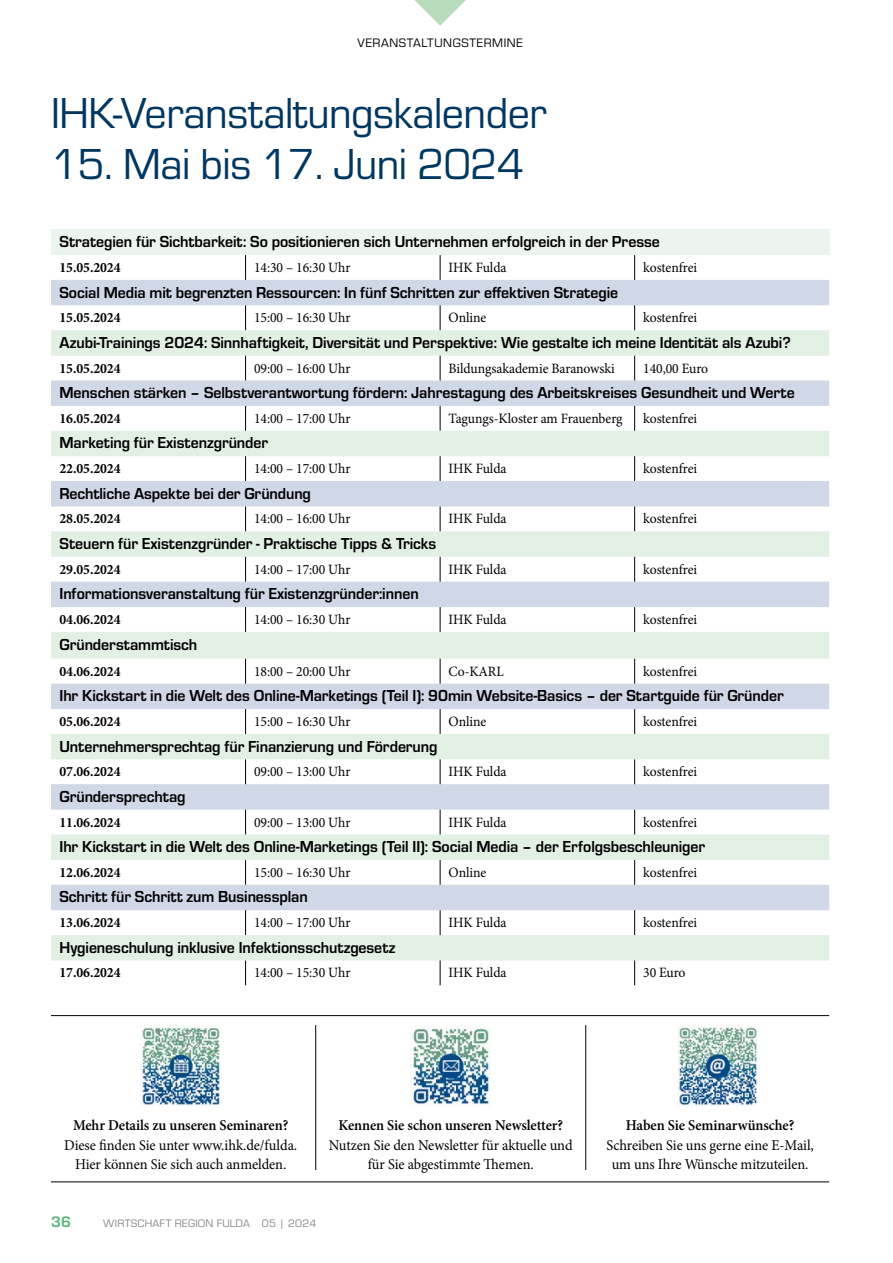
<style>
.page{position:relative;width:893px;height:1263px;background:#fff}
.page>*{position:absolute;margin:0;border:0;box-sizing:border-box;transform-origin:0 0}
.t1{font:45px "Eurostile";letter-spacing:-.01em;color:#003761}
.t2{font:700 16.5px "Eurostile";letter-spacing:-.005em;color:#000;scale:.96 1}
.t3{font:700 15.75px "Eurostile";color:#55b57a}
.t4{font:15px/19.5px "Minion Pro";letter-spacing:-.005em;color:#000;text-align:center;scale:.96 1}
.t5{font:600 15px "Minion Pro";letter-spacing:-.01em;color:#000;scale:.96 1}
.t6{font:14.25px "Minion Pro";letter-spacing:-.005em;color:#000;scale:.96 1}
.t7{font:700 14.25px "Minion Pro";letter-spacing:-.005em;color:#000;scale:.96 1}
.t8{font:12.75px "Eurostile";letter-spacing:.04em;color:#000}
.t9{font:11.25px "Eurostile";letter-spacing:.02em;color:#878787}
</style>
<div class="page">
<svg style="left:414px;top:0;width:52px;height:26px"></svg>
<div style="left:51px;top:230px;width:778px;height:25px;background:#ebf5ed"></div>
<svg style="left:51px;top:280px;width:778px;height:50px;fill:#d0d7e6"></svg>
<svg style="left:51px;top:330px;width:778px;height:630px"></svg>
<svg style="left:245px;top:255px;width:1px;height:25px"></svg>
<svg style="left:440px;top:255px;width:1px;height:25px"></svg>
<svg style="left:634px;top:255px;width:1px;height:25px"></svg>
<svg style="left:245px;top:305px;width:1px;height:25px"></svg>
<svg style="left:440px;top:305px;width:1px;height:25px"></svg>
<svg style="left:634px;top:305px;width:1px;height:25px"></svg>
<svg style="left:245px;top:356px;width:1px;height:24px"></svg>
<svg style="left:440px;top:356px;width:1px;height:24px"></svg>
<svg style="left:634px;top:356px;width:1px;height:24px"></svg>
<svg style="left:245px;top:406px;width:1px;height:25px"></svg>
<svg style="left:440px;top:406px;width:1px;height:25px"></svg>
<svg style="left:634px;top:406px;width:1px;height:25px"></svg>
<svg style="left:245px;top:456px;width:1px;height:25px"></svg>
<svg style="left:440px;top:456px;width:1px;height:25px"></svg>
<svg style="left:634px;top:456px;width:1px;height:25px"></svg>
<svg style="left:245px;top:506px;width:1px;height:25px"></svg>
<svg style="left:440px;top:506px;width:1px;height:25px"></svg>
<svg style="left:634px;top:506px;width:1px;height:25px"></svg>
<svg style="left:245px;top:557px;width:1px;height:25px"></svg>
<svg style="left:440px;top:557px;width:1px;height:25px"></svg>
<svg style="left:634px;top:557px;width:1px;height:25px"></svg>
<svg style="left:245px;top:607px;width:1px;height:25px"></svg>
<svg style="left:440px;top:607px;width:1px;height:25px"></svg>
<svg style="left:634px;top:607px;width:1px;height:25px"></svg>
<svg style="left:245px;top:659px;width:1px;height:25px"></svg>
<svg style="left:440px;top:659px;width:1px;height:25px"></svg>
<svg style="left:634px;top:659px;width:1px;height:25px"></svg>
<svg style="left:245px;top:709px;width:1px;height:25px"></svg>
<svg style="left:440px;top:709px;width:1px;height:25px"></svg>
<svg style="left:634px;top:709px;width:1px;height:25px"></svg>
<svg style="left:245px;top:759px;width:1px;height:25px"></svg>
<svg style="left:440px;top:759px;width:1px;height:25px"></svg>
<svg style="left:634px;top:759px;width:1px;height:25px"></svg>
<svg style="left:245px;top:810px;width:1px;height:24px"></svg>
<svg style="left:440px;top:810px;width:1px;height:24px"></svg>
<svg style="left:634px;top:810px;width:1px;height:24px"></svg>
<svg style="left:245px;top:860px;width:1px;height:25px"></svg>
<svg style="left:440px;top:860px;width:1px;height:25px"></svg>
<svg style="left:634px;top:860px;width:1px;height:25px"></svg>
<svg style="left:245px;top:910px;width:1px;height:25px"></svg>
<svg style="left:440px;top:910px;width:1px;height:25px"></svg>
<svg style="left:634px;top:910px;width:1px;height:25px"></svg>
<svg style="left:245px;top:960px;width:1px;height:25px"></svg>
<svg style="left:440px;top:960px;width:1px;height:25px"></svg>
<svg style="left:634px;top:960px;width:1px;height:25px"></svg>
<hr style="left:51px;top:1015px;width:778px;height:1px;background:#000">
<hr style="left:51px;top:1181px;width:778px;height:1px;background:#000">
<hr style="left:315px;top:1025px;width:1px;height:145px;background:#000">
<hr style="left:585px;top:1025px;width:1px;height:145px;background:#000">
<img style="left:410px;top:1025px;width:80px;height:81px">
<img style="left:140px;top:1025px;width:81px;height:81px">
<img style="left:678px;top:1025px;width:80px;height:81px">
<p class="t8" style="left:357px;top:34px;width:167px">VERANSTALTUNGSTERMINE</p>
<h1 class="t1" style="left:51px;top:82px;width:497px">IHK-Veranstaltungskalender</h1>
<h1 class="t1" style="left:51px;top:133px;width:475px">15. Mai bis 17. Juni 2024</h1>
<p class="t2" style="left:60px;top:230px;width:627px">Strategien für Sichtbarkeit: So positionieren sich Unternehmen erfolgreich in der Presse</p>
<p class="t7" style="left:60px;top:257px;width:65px">15.05.2024</p>
<p class="t6" style="left:254px;top:258px;width:102px">14:30 – 16:30 Uhr</p>
<p class="t6" style="left:449px;top:258px;width:62px">IHK Fulda</p>
<p class="t6" style="left:643px;top:258px;width:58px">kostenfrei</p>
<p class="t2" style="left:60px;top:280px;width:583px">Social Media mit begrenzten Ressourcen: In fünf Schritten zur effektiven Strategie</p>
<p class="t7" style="left:60px;top:308px;width:65px">15.05.2024</p>
<p class="t6" style="left:254px;top:308px;width:102px">15:00 – 16:30 Uhr</p>
<p class="t6" style="left:449px;top:308px;width:41px">Online</p>
<p class="t6" style="left:643px;top:308px;width:58px">kostenfrei</p>
<p class="t2" style="left:60px;top:330px;width:763px">Azubi-Trainings 2024: Sinnhaftigkeit, Diversität und Perspektive: Wie gestalte ich meine Identität als Azubi?</p>
<p class="t7" style="left:60px;top:358px;width:65px">15.05.2024</p>
<p class="t6" style="left:254px;top:358px;width:102px">09:00 – 16:00 Uhr</p>
<p class="t6" style="left:449px;top:358px;width:175px">Bildungsakademie Baranowski</p>
<p class="t6" style="left:643px;top:358px;width:69px">140,00 Euro</p>
<p class="t2" style="left:60px;top:381px;width:767px">Menschen stärken – Selbstverantwortung fördern: Jahrestagung des Arbeitskreises Gesundheit und Werte</p>
<p class="t7" style="left:60px;top:408px;width:65px">16.05.2024</p>
<p class="t6" style="left:254px;top:409px;width:102px">14:00 – 17:00 Uhr</p>
<p class="t6" style="left:449px;top:409px;width:183px">Tagungs-Kloster am Frauenberg</p>
<p class="t6" style="left:643px;top:409px;width:58px">kostenfrei</p>
<p class="t2" style="left:60px;top:431px;width:219px">Marketing für Existenzgründer</p>
<p class="t7" style="left:60px;top:459px;width:65px">22.05.2024</p>
<p class="t6" style="left:254px;top:459px;width:102px">14:00 – 17:00 Uhr</p>
<p class="t6" style="left:449px;top:459px;width:62px">IHK Fulda</p>
<p class="t6" style="left:643px;top:459px;width:58px">kostenfrei</p>
<p class="t2" style="left:60px;top:481px;width:263px">Rechtliche Aspekte bei der Gründung</p>
<p class="t7" style="left:60px;top:509px;width:65px">28.05.2024</p>
<p class="t6" style="left:254px;top:509px;width:102px">14:00 – 16:00 Uhr</p>
<p class="t6" style="left:449px;top:509px;width:62px">IHK Fulda</p>
<p class="t6" style="left:643px;top:509px;width:58px">kostenfrei</p>
<p class="t2" style="left:60px;top:532px;width:394px">Steuern für Existenzgründer - Praktische Tipps &amp; Tricks</p>
<p class="t7" style="left:60px;top:559px;width:65px">29.05.2024</p>
<p class="t6" style="left:254px;top:560px;width:102px">14:00 – 17:00 Uhr</p>
<p class="t6" style="left:449px;top:560px;width:62px">IHK Fulda</p>
<p class="t6" style="left:643px;top:560px;width:58px">kostenfrei</p>
<p class="t2" style="left:60px;top:582px;width:376px">Informationsveranstaltung für Existenzgründer:innen</p>
<p class="t7" style="left:60px;top:609px;width:65px">04.06.2024</p>
<p class="t6" style="left:254px;top:610px;width:102px">14:00 – 16:30 Uhr</p>
<p class="t6" style="left:449px;top:610px;width:62px">IHK Fulda</p>
<p class="t6" style="left:643px;top:610px;width:58px">kostenfrei</p>
<p class="t2" style="left:60px;top:632px;width:145px">Gründerstammtisch</p>
<p class="t7" style="left:60px;top:661px;width:65px">04.06.2024</p>
<p class="t6" style="left:254px;top:662px;width:102px">18:00 – 20:00 Uhr</p>
<p class="t6" style="left:449px;top:662px;width:59px">Co-KARL</p>
<p class="t6" style="left:643px;top:662px;width:58px">kostenfrei</p>
<p class="t2" style="left:60px;top:684px;width:756px">Ihr Kickstart in die Welt des Online-Marketings (Teil I): 90min Website-Basics – der Startguide für Gründer</p>
<p class="t7" style="left:60px;top:711px;width:65px">05.06.2024</p>
<p class="t6" style="left:254px;top:712px;width:102px">15:00 – 16:30 Uhr</p>
<p class="t6" style="left:449px;top:712px;width:41px">Online</p>
<p class="t6" style="left:643px;top:712px;width:58px">kostenfrei</p>
<p class="t2" style="left:60px;top:734px;width:395px">Unternehmersprechtag für Finanzierung und Förderung</p>
<p class="t7" style="left:60px;top:762px;width:65px">07.06.2024</p>
<p class="t6" style="left:254px;top:762px;width:102px">09:00 – 13:00 Uhr</p>
<p class="t6" style="left:449px;top:762px;width:62px">IHK Fulda</p>
<p class="t6" style="left:643px;top:762px;width:58px">kostenfrei</p>
<p class="t2" style="left:60px;top:784px;width:133px">Gründersprechtag</p>
<p class="t7" style="left:60px;top:812px;width:65px">11.06.2024</p>
<p class="t6" style="left:254px;top:812px;width:102px">09:00 – 13:00 Uhr</p>
<p class="t6" style="left:449px;top:812px;width:62px">IHK Fulda</p>
<p class="t6" style="left:643px;top:812px;width:58px">kostenfrei</p>
<p class="t2" style="left:60px;top:835px;width:674px">Ihr Kickstart in die Welt des Online-Marketings (Teil II): Social Media – der Erfolgsbeschleuniger</p>
<p class="t7" style="left:60px;top:862px;width:65px">12.06.2024</p>
<p class="t6" style="left:254px;top:863px;width:102px">15:00 – 16:30 Uhr</p>
<p class="t6" style="left:449px;top:863px;width:41px">Online</p>
<p class="t6" style="left:643px;top:863px;width:58px">kostenfrei</p>
<p class="t2" style="left:60px;top:885px;width:260px">Schritt für Schritt zum Businessplan</p>
<p class="t7" style="left:60px;top:912px;width:65px">13.06.2024</p>
<p class="t6" style="left:254px;top:913px;width:102px">14:00 – 17:00 Uhr</p>
<p class="t6" style="left:449px;top:913px;width:62px">IHK Fulda</p>
<p class="t6" style="left:643px;top:913px;width:58px">kostenfrei</p>
<p class="t2" style="left:60px;top:935px;width:351px">Hygieneschulung inklusive Infektionsschutzgesetz</p>
<p class="t7" style="left:60px;top:963px;width:65px">17.06.2024</p>
<p class="t6" style="left:254px;top:963px;width:102px">14:00 – 15:30 Uhr</p>
<p class="t6" style="left:449px;top:963px;width:62px">IHK Fulda</p>
<p class="t6" style="left:643px;top:963px;width:46px">30 Euro</p>
<p class="t5" style="left:73px;top:1115px;width:226px">Mehr Details zu unseren Seminaren?</p>
<p class="t4" style="left:64px;top:1135px;width:244px">Diese finden Sie unter www.ihk.de/fulda.<br>Hier können Sie sich auch anmelden.</p>
<p class="t5" style="left:338px;top:1115px;width:235px">Kennen Sie schon unseren Newsletter?</p>
<p class="t4" style="left:329px;top:1135px;width:255px">Nutzen Sie den Newsletter für aktuelle und für Sie abgestimmte Themen.</p>
<p class="t3" style="left:51px;top:1210px;width:21px">36</p>
<p class="t9" style="left:103px;top:1215px;width:215px">WIRTSCHAFT REGION FULDA 05 | 2024</p>
<p class="t5" style="left:626px;top:1115px;width:177px">Haben Sie Seminarwünsche?</p>
<p class="t4" style="left:606px;top:1135px;width:218px">Schreiben Sie uns gerne eine E-Mail, um uns Ihre Wünsche mitzuteilen.</p>
</div>
